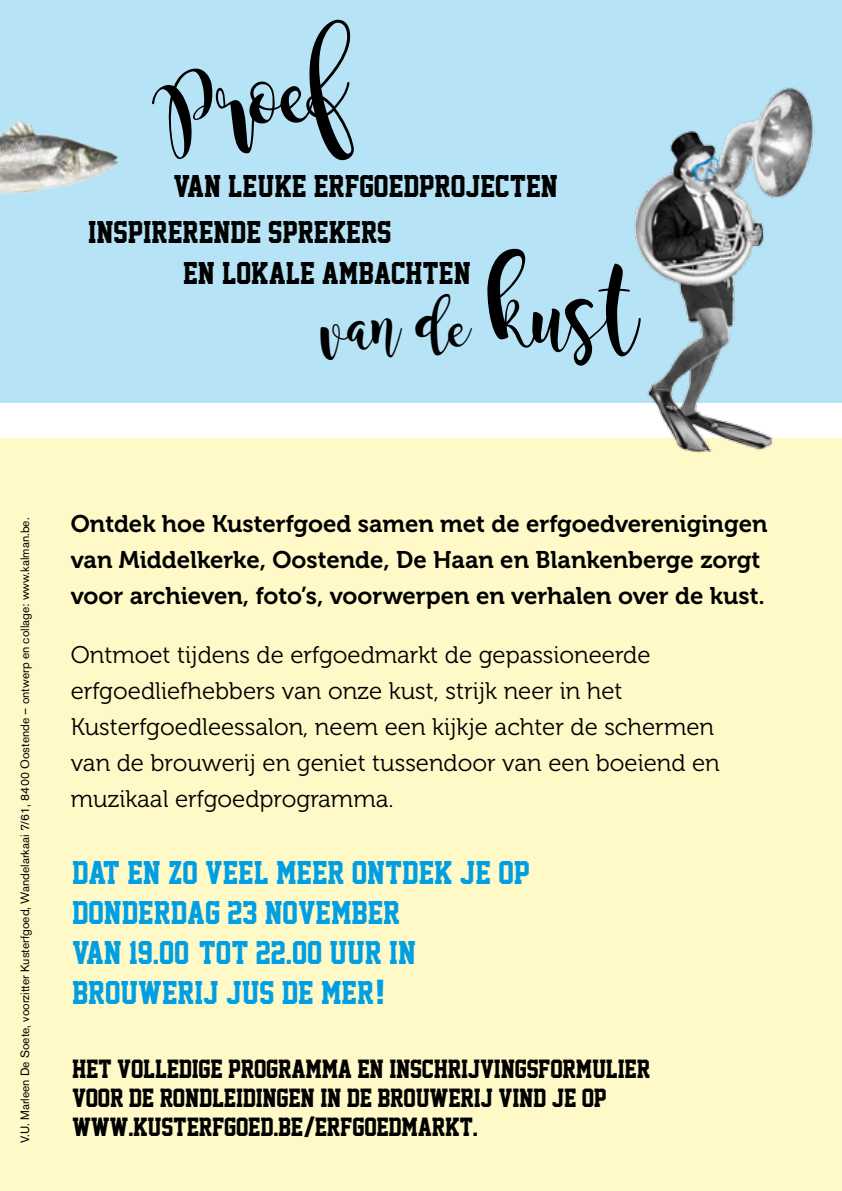
<style>
.page{position:relative;width:842px;height:1191px;background:#fff}
.page>*{position:absolute;margin:0;border:0;box-sizing:border-box;transform-origin:0 0}
.t1{font:73.6px "Magnolia Sky";color:#000}
.t2{font:47px "Magnolia Sky";color:#000}
.t3{font:30px/40px "Academic M54";color:#009fe3}
.t4{font:28.6px/45.4px "Academic M54";color:#000}
.t5{font:24px/36px "Museo 300";color:#000}
.t6{font:24px/36px "Museo 700";color:#000}
.t7{font:24px/28.8px "Academic M54";letter-spacing:-.01em;color:#000}
.t8{font:12px "Akzidenz Grotesk BE";color:#000}
.s1{font-size:73.6px}
.s2{font-family:"Museo 900";font-size:34px}
.s3{font-family:"Museo 900";font-size:26px}
</style>
<div class="page">
<div style="left:0;top:438px;width:842px;height:753px;background:#fff9c7"></div>
<div style="left:0;top:0;width:842px;height:403px;background:#b6e3f6"></div>
<img style="left:0;top:120px;width:119px;height:74px">
<img style="left:634px;top:87px;width:181px;height:367px">
<h1 class="t1" style="left:155px;top:81px;width:187px;rotate:-11deg">Proef</h1>
<p class="t4" style="left:88px;top:165px;width:473px;text-indent:86px">VAN LEUKE ERFGOEDPROJECTEN,<br>INSPIRERENDE SPREKERS</p>
<p class="t4" style="left:183px;top:251px;width:289px">EN LOKALE AMBACHTEN</p>
<h2 class="t2" style="left:320px;top:303px;width:316px">van de <span class="s1">kust</span></h2>
<p class="t8" style="left:18px;top:1143px;width:627px;rotate:-90deg">V.U. Marleen De Soete, voorzitter Kusterfgoed, Wandelarkaai 7/61, 8400 Oostende – ontwerp en collage: www.kalman.be.</p>
<p class="t6" style="left:71px;top:506px;width:698px">Ontdek hoe Kusterfgoed samen met de erfgoedverenigingen van Middelkerke, Oostende, De Haan en Blankenberge zorgt voor archieven, foto’s, voorwerpen en verhalen over de kust.</p>
<p class="t5" style="left:71px;top:637px;width:651px">Ontmoet tijdens de erfgoedmarkt de gepassioneerde erfgoedliefhebbers van onze kust, strijk neer in het Kusterfgoedleessalon, neem een kijkje achter de schermen van de brouwerij en geniet tussendoor van een boeiend en muzikaal erfgoedprogramma.</p>
<p class="t3" style="left:72px;top:854px;width:459px">DAT EN ZO VEEL MEER ONTDEK JE OP<br>DONDERDAG 23 NOVEMBER<br>VAN 19.00- TOT 22.00 UUR IN<br>BROUWERIJ JUS DE MER<span class="s2">!</span></p>
<p class="t7" style="left:72px;top:1055px;width:580px">HET VOLLEDIGE PROGRAMMA EN INSCHRIJVINGSFORMULIER<br>VOOR DE RONDLEIDINGEN IN DE BROUWERIJ VIND JE OP<br>WWW.KUSTERFGOED.BE/<span class="s3">/</span>ERFGOEDMARKT.</p>
</div>
